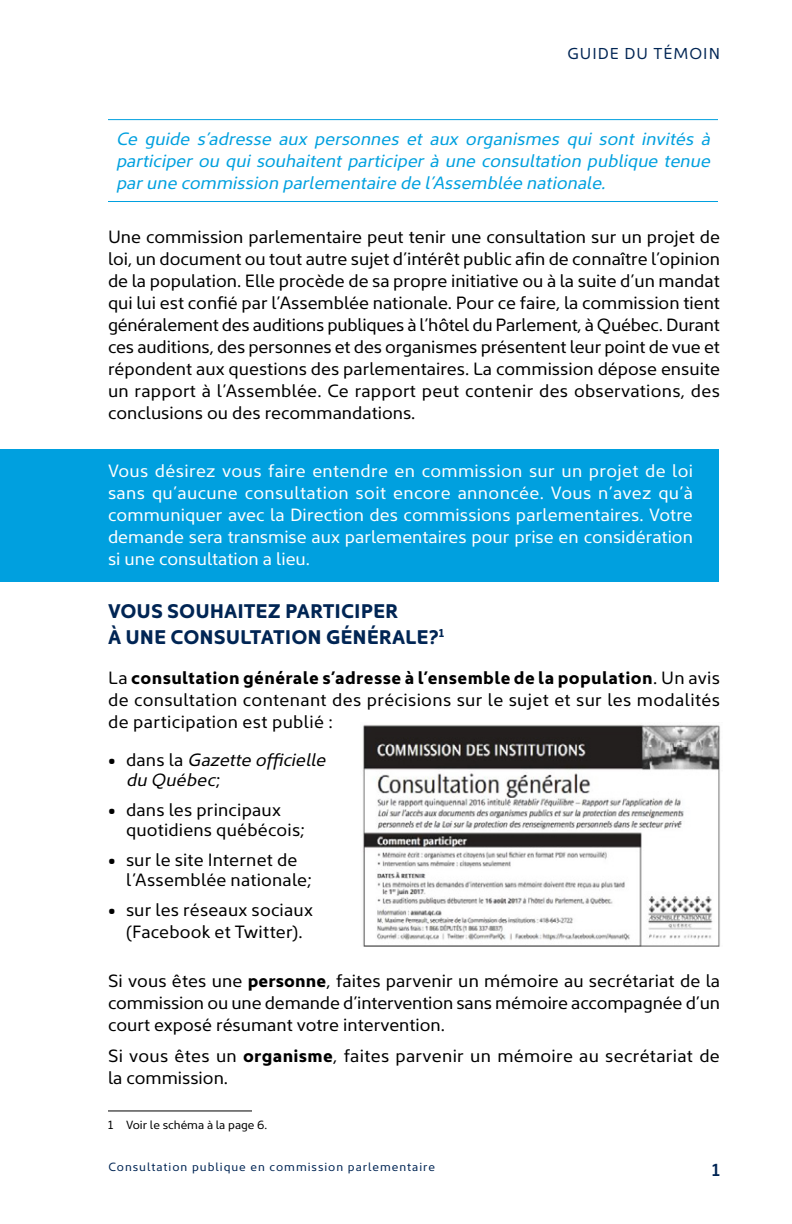
<style>
.page{position:relative;width:792px;height:1224px;background:#fff}
.page>*{position:absolute;margin:0;border:0;box-sizing:border-box;transform-origin:0 0}
.t1{font:700 20px/26px "Kyrial Sans Pro";color:#002554}
.t2{font:18px/22px "Kyrial Sans Pro";letter-spacing:.01em;color:#000;text-align:justify}
.t3{font:18px/22px "Kyrial Sans Pro";color:#fff;text-align:justify}
.t4{font:italic 18px/22px "Kyrial Sans Pro";color:#00a0df;text-align:justify}
.t5{font:italic 18px/20px "Kyrial Sans Pro";letter-spacing:.005em;color:#000}
.t6{font:600 18px "Kyrial Sans Pro";color:#002554}
.t7{font:16px "Kyrial Sans Pro";letter-spacing:.06em;color:#002554}
.t8{font:12px "Kyrial Sans Pro";letter-spacing:.08em;color:#002554}
.P-Note{font:12px "Kyrial Sans Pro";color:#000}
.s1{font-weight:700}
.s2{font-style:normal}
</style>
<div class="page">
<div style="left:0;top:449px;width:719px;height:133px;background:#00a0df"></div>
<hr style="left:108px;top:119px;width:610px;height:1px;background:#00a0df">
<hr style="left:108px;top:201px;width:610px;height:1px;background:#00a0df">
<hr style="left:108px;top:1111px;width:144px;height:1px;background:#000">
<img style="left:363px;top:724px;width:357px;height:223px">
<p class="t7" style="left:568px;top:43px;width:154px">GUIDE DU TÉMOIN</p>
<p class="t4" style="left:116px;top:127px;width:596px">Ce guide s’adresse aux personnes et aux organismes qui sont invités à participer ou qui souhaitent participer à une consultation publique tenue par une commission parlementaire de l’Assemblée nationale.</p>
<p class="t2" style="left:108px;top:225px;width:614px">Une commission parlementaire peut tenir une consultation sur un projet de loi, un document ou tout autre sujet d’intérêt public afin de connaître l’opinion de la population. Elle procède de sa propre initiative ou à la suite d’un mandat qui lui est confié par l’Assemblée nationale. Pour ce faire, la commission tient généralement des auditions publiques à l’hôtel du Parlement, à Québec. Durant ces auditions, des personnes et des organismes présentent leur point de vue et répondent aux questions des parlementaires. La commission dépose ensuite un rapport à l’Assemblée. Ce rapport peut contenir des observations, des conclusions ou des recommandations.</p>
<p class="t3" style="left:108px;top:459px;width:587px">Vous désirez vous faire entendre en commission sur un projet de loi sans qu’aucune consultation soit encore annoncée. Vous n’avez qu’à communiquer avec la Direction des commissions parlementaires. Votre demande sera transmise aux parlementaires pour prise en considération si une consultation a lieu.</p>
<h2 class="t1" style="left:108px;top:597px;width:338px">VOUS SOUHAITEZ PARTICIPER<br>À UNE CONSULTATION GÉNÉRALE?<sup>1</sup></h2>
<p class="t2" style="left:108px;top:666px;width:614px">La <span class="s1">consultation générale s’adresse à l’ensemble de la population</span>. Un avis de consultation contenant des précisions sur le sujet et sur les modalités de participation est publié :</p>
<p class="t5" style="left:126px;top:749px;width:201px;text-indent:-18px"><span class="s2">• dans la</span> Gazette officielle du Québec<span class="s2">;</span></p>
<p class="t2" style="left:126px;top:799px;width:181px;line-height:20px;text-indent:-18px">• dans les principaux quotidiens québécois;</p>
<p class="t2" style="left:126px;top:849px;width:188px;line-height:20px;text-indent:-18px">• sur le site Internet de l’Assemblée nationale;</p>
<p class="t2" style="left:108px;top:898px;width:206px;text-align:center">• sur les réseaux sociaux (Facebook et Twitter).</p>
<p class="t2" style="left:108px;top:969px;width:614px">Si vous êtes une <span class="s1">personne</span>, faites parvenir un mémoire au secrétariat de la commission ou une demande d’intervention sans mémoire accompagnée d’un court exposé résumant votre intervention.</p>
<p class="t2" style="left:108px;top:1044px;width:613px">Si vous êtes un <span class="s1">organisme</span>, faites parvenir un mémoire au secrétariat de la commission.</p>
<p class="P-Note" style="left:108px;top:1117px;width:161px">1 Voir le schéma à la page 6.</p>
<p class="t8" style="left:109px;top:1159px;width:328px">Consultation publique en commission parlementaire</p>
<p class="t6" style="left:712px;top:1156px;width:10px">1</p>
</div>
